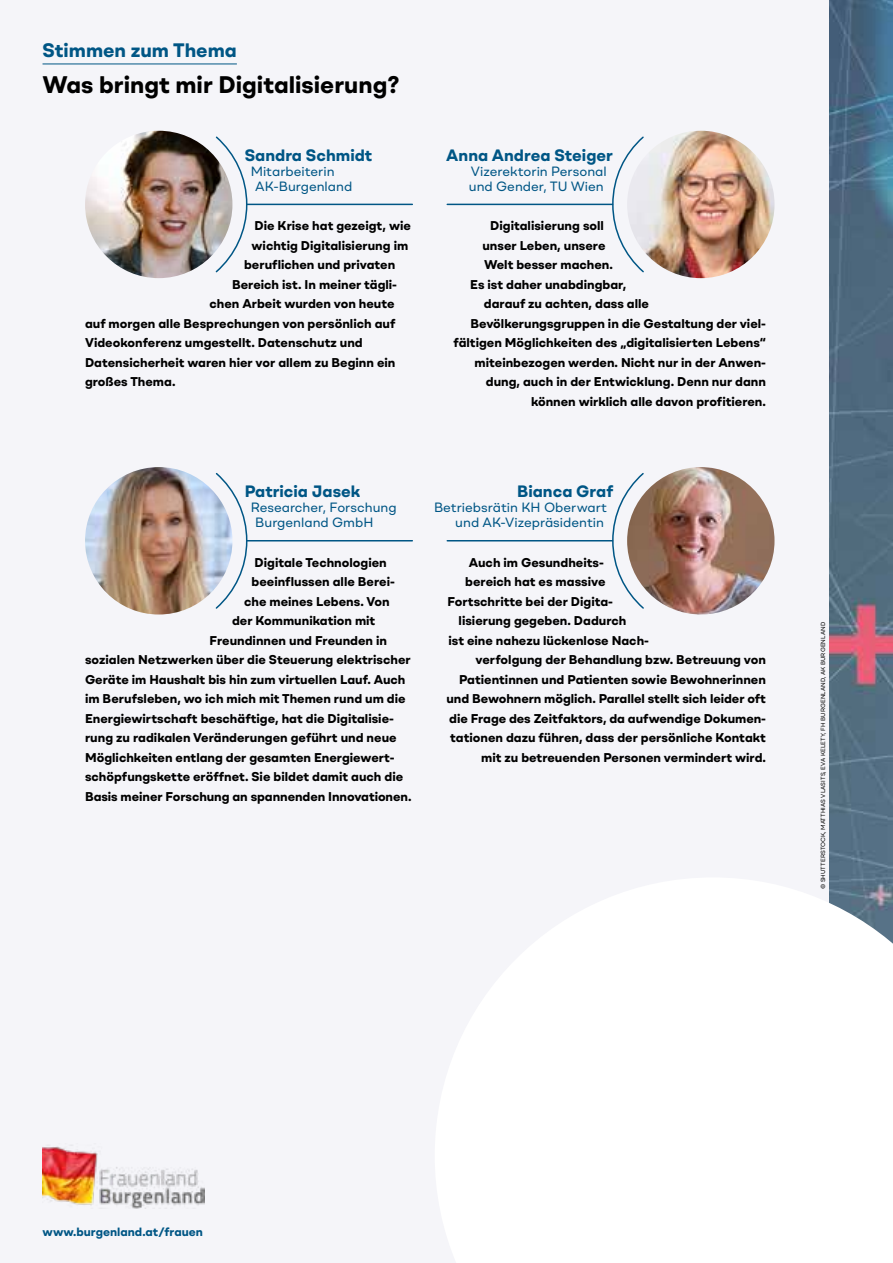
<style>
.page{position:relative;width:893px;height:1263px;background:#f5f5f9}
.page>*{position:absolute;margin:0;border:0;box-sizing:border-box;transform-origin:0 0}
.Head_Normal{font:700 24px "BR Omny";color:#000}
.Kasten_Head{font:700 19.5px "BR Omny";color:#005685}
.Kasten_Head-2{font:700 16.5px "BR Omny";color:#005685}
.Kasten_Head-3{font:13.5px/15px "BR Omny";color:#005685}
.Kasten_LT_Fett{font:700 12.75px "BR Omny";color:#000}
.www_am_Cover{font:700 12px "BR Omny";color:#005685}
.Credit{font:6px "BR Omny";letter-spacing:.01em;color:#000}
</style>
<div class="page">
<hr style="left:43px;top:64px;width:194px;height:1px;background:#005685">
<img style="left:43px;top:1145px;width:161px;height:63px">
<img style="left:85px;top:131px;width:147px;height:147px;border-radius:74px">
<img style="left:85px;top:467px;width:147px;height:147px;border-radius:74px">
<img style="left:627px;top:131px;width:147px;height:147px;border-radius:74px">
<img style="left:627px;top:467px;width:147px;height:147px;border-radius:74px">
<svg style="left:214px;top:136px;width:34px;height:137px"></svg>
<hr style="left:247px;top:204px;width:165px;height:1px;background:#005685">
<svg style="left:214px;top:473px;width:34px;height:136px"></svg>
<hr style="left:247px;top:540px;width:165px;height:1px;background:#005685">
<svg style="left:611px;top:136px;width:34px;height:137px"></svg>
<hr style="left:447px;top:204px;width:166px;height:1px;background:#005685">
<svg style="left:611px;top:473px;width:34px;height:136px"></svg>
<hr style="left:447px;top:540px;width:166px;height:1px;background:#005685">
<img style="left:829px;top:0;width:64px;height:877px">
<svg style="left:829px;top:877px;width:64px;height:67px"></svg>
<p class="Kasten_Head" style="left:43px;top:37px;width:196px">Stimmen zum Thema</p>
<p class="Head_Normal" style="left:43px;top:69px;width:358px">Was bringt mir Digitalisierung?</p>
<p class="Kasten_Head-2" style="left:245px;top:144px;width:129px">Sandra Schmidt</p>
<p class="Kasten_Head-3" style="left:255px;top:163px;width:99px;text-indent:-4px">Mitarbeiterin<br>AK-Burgenland</p>
<p class="Kasten_LT_Fett" style="left:255px;top:217px;width:158px">Die Krise hat gezeigt, wie</p>
<p class="Kasten_LT_Fett" style="left:252px;top:237px;width:158px">wichtig Digitalisierung im</p>
<p class="Kasten_LT_Fett" style="left:244px;top:256px;width:153px">beruflichen und privaten</p>
<p class="Kasten_LT_Fett" style="left:232px;top:276px;width:166px">Bereich ist. In meiner tägli-</p>
<p class="Kasten_LT_Fett" style="left:210px;top:295px;width:187px">chen Arbeit wurden von heute</p>
<p class="Kasten_LT_Fett" style="left:85px;top:315px;width:312px">auf morgen alle Besprechungen von persönlich auf</p>
<p class="Kasten_LT_Fett" style="left:85px;top:334px;width:279px">Videokonferenz umgestellt. Datenschutz und</p>
<p class="Kasten_LT_Fett" style="left:85px;top:354px;width:312px">Datensicherheit waren hier vor allem zu Beginn ein</p>
<p class="Kasten_LT_Fett" style="left:85px;top:373px;width:92px">großes Thema.</p>
<p class="Kasten_Head-2" style="left:446px;top:144px;width:168px">Anna Andrea Steiger</p>
<p class="Kasten_Head-3" style="left:469px;top:163px;width:139px">Vizerektorin Personal und Gender, TU Wien</p>
<p class="Kasten_LT_Fett" style="left:490px;top:217px;width:115px">Digitalisierung soll</p>
<p class="Kasten_LT_Fett" style="left:482px;top:237px;width:125px">unser Leben, unsere</p>
<p class="Kasten_LT_Fett" style="left:484px;top:256px;width:130px">Welt besser machen.</p>
<p class="Kasten_LT_Fett" style="left:470px;top:276px;width:158px">Es ist daher unabdingbar,</p>
<p class="Kasten_LT_Fett" style="left:484px;top:295px;width:167px">darauf zu achten, dass alle</p>
<p class="Kasten_LT_Fett" style="left:470px;top:315px;width:296px">Bevölkerungsgruppen in die Gestaltung der viel-</p>
<p class="Kasten_LT_Fett" style="left:453px;top:334px;width:314px">fältigen Möglichkeiten des „digitalisierten Lebens“</p>
<p class="Kasten_LT_Fett" style="left:475px;top:354px;width:293px">miteinbezogen werden. Nicht nur in der Anwen-</p>
<p class="Kasten_LT_Fett" style="left:486px;top:373px;width:282px">dung, auch in der Entwicklung. Denn nur dann</p>
<p class="Kasten_LT_Fett" style="left:531px;top:393px;width:237px">können wirklich alle davon profitieren.</p>
<p class="Kasten_Head-2" style="left:245px;top:481px;width:117px">Patricia Jasek</p>
<p class="Kasten_Head-3" style="left:255px;top:500px;width:143px;text-indent:-4px">Researcher, Forschung<br>Burgenland GmbH</p>
<p class="Kasten_LT_Fett" style="left:255px;top:554px;width:134px">Digitale Technologien</p>
<p class="Kasten_LT_Fett" style="left:252px;top:573px;width:145px">beeinflussen alle Berei-</p>
<p class="Kasten_LT_Fett" style="left:244px;top:593px;width:147px">che meines Lebens. Von</p>
<p class="Kasten_LT_Fett" style="left:232px;top:612px;width:145px">der Kommunikation mit</p>
<p class="Kasten_LT_Fett" style="left:210px;top:632px;width:179px">Freundinnen und Freunden in</p>
<p class="Kasten_LT_Fett" style="left:85px;top:651px;width:327px">sozialen Netzwerken über die Steuerung elektrischer</p>
<p class="Kasten_LT_Fett" style="left:85px;top:671px;width:322px">Geräte im Haushalt bis hin zum virtuellen Lauf. Auch</p>
<p class="Kasten_LT_Fett" style="left:85px;top:690px;width:322px">im Berufsleben, wo ich mich mit Themen rund um die</p>
<p class="Kasten_LT_Fett" style="left:85px;top:710px;width:310px">Energiewirtschaft beschäftige, hat die Digitalisie-</p>
<p class="Kasten_LT_Fett" style="left:85px;top:729px;width:313px">rung zu radikalen Veränderungen geführt und neue</p>
<p class="Kasten_LT_Fett" style="left:85px;top:749px;width:311px">Möglichkeiten entlang der gesamten Energiewert-</p>
<p class="Kasten_LT_Fett" style="left:85px;top:768px;width:320px">schöpfungskette eröffnet. Sie bildet damit auch die</p>
<p class="Kasten_LT_Fett" style="left:85px;top:788px;width:328px">Basis meiner Forschung an spannenden Innovationen.</p>
<p class="Kasten_Head-2" style="left:517px;top:481px;width:98px">Bianca Graf</p>
<p class="Kasten_Head-3" style="left:434px;top:500px;width:175px;text-align:right">Betriebsrätin KH Oberwart und AK-Vizepräsidentin</p>
<p class="Kasten_LT_Fett" style="left:469px;top:554px;width:136px">Auch im Gesundheits-</p>
<p class="Kasten_LT_Fett" style="left:465px;top:573px;width:142px">bereich hat es massive</p>
<p class="Kasten_LT_Fett" style="left:447px;top:593px;width:167px">Fortschritte bei der Digita-</p>
<p class="Kasten_LT_Fett" style="left:459px;top:612px;width:169px">lisierung gegeben. Dadurch</p>
<p class="Kasten_LT_Fett" style="left:448px;top:632px;width:201px">ist eine nahezu lückenlose Nach-</p>
<p class="Kasten_LT_Fett" style="left:475px;top:651px;width:292px">verfolgung der Behandlung bzw. Betreuung von</p>
<p class="Kasten_LT_Fett" style="left:459px;top:671px;width:308px">Patientinnen und Patienten sowie Bewohnerinnen</p>
<p class="Kasten_LT_Fett" style="left:446px;top:690px;width:321px">und Bewohnern möglich. Parallel stellt sich leider oft</p>
<p class="Kasten_LT_Fett" style="left:449px;top:710px;width:318px">die Frage des Zeitfaktors, da aufwendige Dokumen-</p>
<p class="Kasten_LT_Fett" style="left:450px;top:729px;width:317px">tationen dazu führen, dass der persönliche Kontakt</p>
<p class="Kasten_LT_Fett" style="left:481px;top:749px;width:286px">mit zu betreuenden Personen vermindert wird.</p>
<p class="Credit" style="left:819px;top:889px;width:269px;rotate:-90deg">© SHUTTERSTOCK, MATTHIAS VLASITS, EVA KELETY, FH BURGENLAND, AK BURGENLAND</p>
<p class="www_am_Cover" style="left:43px;top:1224px;width:162px">www.burgenland.at/frauen</p>
</div>
